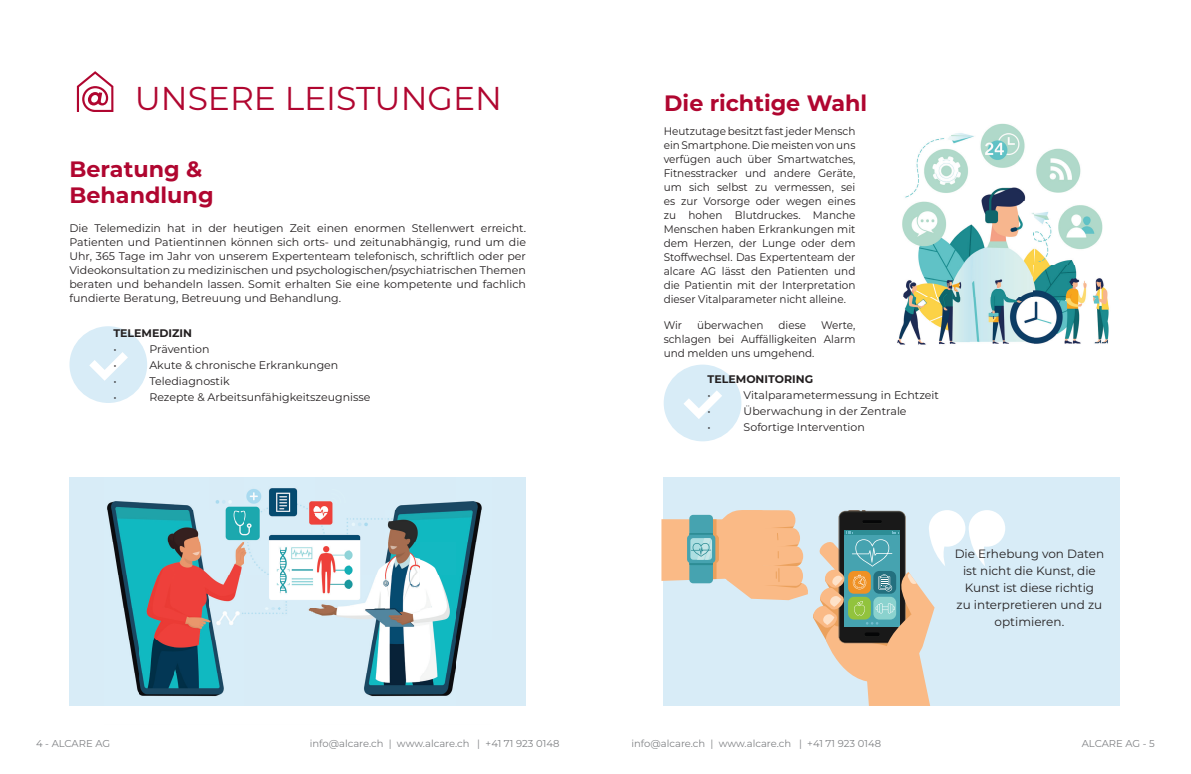
<style>
.page{position:relative;width:1191px;height:774px;background:#fff}
.page>*{position:absolute;margin:0;border:0;box-sizing:border-box;transform-origin:0 0}
.t1{font:33px "Montserrat";color:#b00630}
.t2{font:700 22.3px/26.7px "Montserrat";color:#b00630}
.t3{font:12px/17px "Montserrat";color:#231f20;text-align:center}
.t4{font:11px/14px "Montserrat";color:#231f20;text-align:justify}
.t5{font:11px/14px "Montserrat";color:#231f20;text-align:justify;scale:.95 1}
.t6{font:700 11px "Montserrat";color:#231f20}
.t7{font:10px "Montserrat";color:#808285}
</style>
<div class="page">
<div style="left:663px;top:478px;width:457px;height:228px;background:#d8ecf7"></div>
<div style="left:69px;top:478px;width:457px;height:228px;background:#d8ecf7"></div>
<div style="left:69px;top:326px;width:78px;height:77px;background:#d8ecf7;border-radius:50%"></div>
<svg style="left:89px;top:352px;width:39px;height:29px"></svg>
<div style="left:663px;top:365px;width:78px;height:76px;background:#d8ecf7;border-radius:50%"></div>
<svg style="left:684px;top:391px;width:38px;height:28px"></svg>
<svg style="left:77px;top:71px;width:36px;height:41px"></svg>
<img style="left:897px;top:123px;width:212px;height:222px">
<svg style="left:661px;top:510px;width:344px;height:196px"></svg>
<img style="left:104px;top:477px;width:387px;height:220px">
<h1 class="t1" style="left:135px;top:75px;width:369px">UNSERE LEISTUNGEN</h1>
<h2 class="t2" style="left:69px;top:154px;width:146px">Beratung &amp;<br>Behandlung</h2>
<p class="t4" style="left:69px;top:220px;width:458px">Die Telemedizin hat in der heutigen Zeit einen enormen Stellenwert erreicht.<br>Patienten und Patientinnen können sich orts- und zeitunabhängig, rund um die Uhr, 365 Tage im Jahr von unserem Expertenteam telefonisch, schriftlich oder per Videokonsultation zu medizinischen und psychologischen/psychiatrischen Themen beraten und behandeln lassen. Somit erhalten Sie eine kompetente und fachlich fundierte Beratung, Betreuung und Behandlung.</p>
<p class="t6" style="left:113px;top:325px;width:80px">TELEMEDIZIN</p>
<p class="t4" style="left:113px;top:342px;width:5px">•</p>
<p class="t4" style="left:149px;top:342px;width:61px">Prävention</p>
<p class="t4" style="left:113px;top:358px;width:5px">•</p>
<p class="t4" style="left:149px;top:358px;width:190px">Akute &amp; chronische Erkrankungen</p>
<p class="t4" style="left:113px;top:374px;width:5px">•</p>
<p class="t4" style="left:149px;top:374px;width:82px">Telediagnostik</p>
<p class="t4" style="left:113px;top:390px;width:5px">•</p>
<p class="t4" style="left:149px;top:390px;width:222px">Rezepte &amp; Arbeitsunfähigkeitszeugnisse</p>
<h2 class="t2" style="left:664px;top:89px;width:204px">Die richtige Wahl</h2>
<p class="t5" style="left:663px;top:124px;width:203px">Heutzutage besitzt fast jeder Mensch ein Smartphone. Die meisten von uns verfügen auch über Smartwatches, Fitnesstracker und andere Geräte, um sich selbst zu vermessen, sei es zur Vorsorge oder wegen eines zu hohen Blutdruckes. Manche Menschen haben Erkrankungen mit dem Herzen, der Lunge oder dem Stoffwechsel. Das Expertenteam der alcare AG lässt den Patienten und die Patientin mit der Interpretation dieser Vitalparameter nicht alleine.</p>
<p class="t5" style="left:663px;top:317px;width:21px">Wir</p>
<p class="t5" style="left:697px;top:317px;width:71px">überwachen</p>
<p class="t5" style="left:778px;top:317px;width:31px">diese</p>
<p class="t5" style="left:663px;top:317px;width:203px;text-indent:157px">Werte, schlagen bei Auffälligkeiten Alarm und melden uns umgehend.</p>
<p class="t6" style="left:707px;top:371px;width:107px">TELEMONITORING</p>
<p class="t4" style="left:707px;top:387px;width:5px">•</p>
<p class="t4" style="left:743px;top:387px;width:197px">Vitalparametermessung in Echtzeit</p>
<p class="t4" style="left:707px;top:403px;width:5px">•</p>
<p class="t4" style="left:743px;top:403px;width:164px">Überwachung in der Zentrale</p>
<p class="t4" style="left:707px;top:419px;width:5px">•</p>
<p class="t4" style="left:743px;top:419px;width:123px">Sofortige Intervention</p>
<p class="t3" style="left:954px;top:545px;width:151px">Die Erhebung von Daten ist nicht die Kunst, die<br>Kunst ist diese richtig<br>zu interpretieren und zu optimieren.</p>
<p class="t7" style="left:36px;top:736px;width:76px">4 - ALCARE AG</p>
<p class="t7" style="left:310px;top:736px;width:251px">info@alcare.ch | www.alcare.ch | +41 71 923 0148</p>
<p class="t7" style="left:631px;top:736px;width:251px">info@alcare.ch | www.alcare.ch | +41 71 923 0148</p>
<p class="t7" style="left:1081px;top:736px;width:75px">ALCARE AG - 5</p>
</div>
